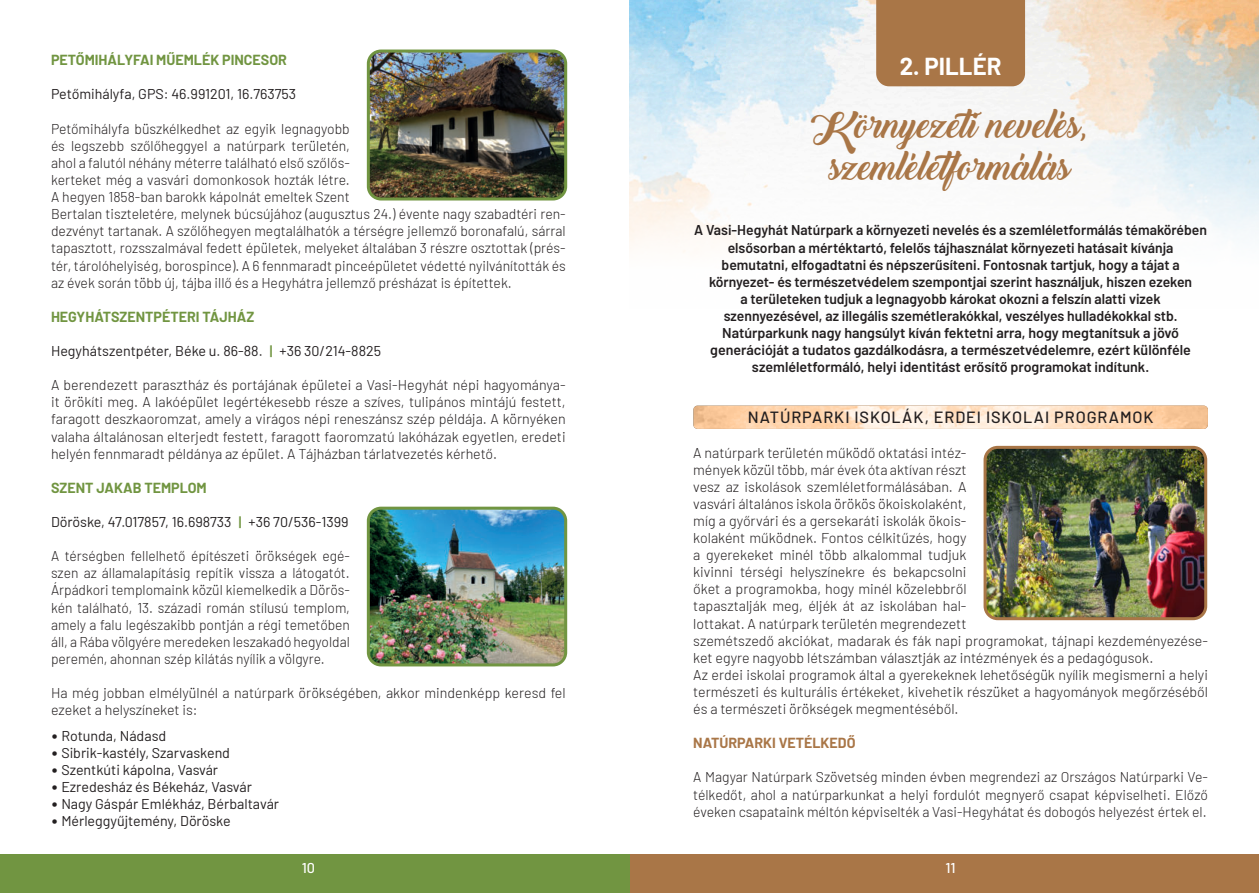
<style>
.page{position:relative;width:1259px;height:893px;background:#fff}
.page>*{position:absolute;margin:0;border:0;box-sizing:border-box;transform-origin:0 0}
.t1{font:900 36px/42px "Backto";color:#a97647;text-align:center}
.t2{font:700 24px "Barlow";color:#fff}
.t3{font:500 16.2px "Barlow";letter-spacing:.055em;color:#231f20}
.t4{font:300 14.25px/17.1px "Barlow";color:#231f20}
.t5{font:600 14.25px/17.1px "Barlow";color:#231f20;text-align:center}
.t6{font:14.25px "Barlow";color:#231f20}
.t7{font:700 14.25px "Barlow";color:#719541}
.t8{font:700 14.25px "Barlow";color:#a97647}
.t9{font:500 14.25px "Barlow";color:#fff}
.s1{font-weight:600;color:#719541}
.s2{font-family:"Calibri"}
</style>
<div class="page">
<img style="left:693px;top:406px;width:515px;height:23px">
<img style="left:368px;top:51px;width:198px;height:148px">
<div style="left:367px;top:50px;width:200px;height:150px;border:3px solid #719541;border-radius:13px"></div>
<img style="left:629px;top:0;width:629px;height:253px">
<div style="left:876px;top:0;width:149px;height:86px;background:#a97647"></div>
<div style="left:629px;top:855px;width:630px;height:38px;background:#a97647"></div>
<div style="left:0;top:855px;width:629px;height:38px;background:#719541"></div>
<img style="left:987px;top:447px;width:216px;height:172px">
<div style="left:983px;top:446px;width:224px;height:174px;border:3px solid #a97647;border-radius:13px"></div>
<img style="left:368px;top:508px;width:198px;height:157px">
<div style="left:367px;top:507px;width:200px;height:159px;border:3px solid #719541;border-radius:13px"></div>
<p class="t7" style="left:51px;top:50px;width:237px">PETŐMIHÁLYFAI MŰEMLÉK PINCESOR</p>
<p class="t6" style="left:51px;top:84px;width:247px">Petőmihályfa, GPS: 46.991201, 16.763753</p>
<p class="t4" style="left:51px;top:119px;width:516px">Petőmihályfa büszkélkedhet az egyik legnagyobb<br>és legszebb szőlőheggyel a natúrpark területén,<br>ahol a falutól néhány méterre található első szőlős-<br>kerteket még a vasvári domonkosok hozták létre.<br>A hegyen 1858-ban barokk kápolnát emeltek Szent<br>Bertalan tiszteletére, melynek búcsújához (augusztus 24.) évente nagy szabadtéri ren&shy;dezvényt tartanak. A szőlőhegyen megtalálhatók a térségre jellemző boronafalú, sárral tapasztott, rozsszalmával fedett épületek, melyeket általában 3 részre osztottak (prés&shy;tér, tárolóhelyiség, borospince). A 6 fennmaradt pinceépületet védetté nyilvánították és az évek során több új, tájba illő és a Hegyhátra jellemző présházat is építettek.</p>
<p class="t7" style="left:51px;top:306px;width:205px">HEGYHÁTSZENTPÉTERI TÁJHÁZ</p>
<p class="t6" style="left:51px;top:341px;width:331px">Hegyhátszentpéter, Béke u. 86-88. <span class="s1">|</span> +36 30/214-8825</p>
<p class="t4" style="left:51px;top:378px;width:516px;text-align:justify">A berendezett parasztház és portájának épületei a Vasi-Hegyhát népi hagyománya&shy;it örökíti meg. A lakóépület legértékesebb része a szíves, tulipános mintájú festett, faragott deszkaoromzat, amely a virágos népi reneszánsz szép példája. A környéken valaha általánosan elterjedt festett, faragott faoromzatú lakóházak egyetlen, eredeti helyén fennmaradt példánya az épület. A Tájházban tárlatvezetés kérhető.</p>
<p class="t7" style="left:51px;top:477px;width:157px">SZENT JAKAB TEMPLOM</p>
<p class="t6" style="left:51px;top:512px;width:299px">Döröske, 47.017857, 16.698733 <span class="s1">|</span> +36 70/536-1399</p>
<p class="t4" style="left:51px;top:546px;width:300px;text-align:justify">A térségben fellelhető építészeti örökségek egé&shy;szen az államalapításig repítik vissza a látogatót.<br>Árpádkori templomaink közül kiemelkedik a Dörös&shy;kén található, 13. századi román stílusú templom, amely a falu legészakibb pontján a régi temetőben áll, a Rába völgyére meredeken leszakadó hegyoldal peremén, ahonnan szép kilátás nyílik a völgyre.</p>
<p class="t4" style="left:51px;top:683px;width:516px">Ha még jobban elmélyülnél a natúrpark örökségében, akkor mindenképp keresd fel ezeket a helyszíneket is:</p>
<p class="t6" style="left:51px;top:725px;width:117px"><span class="s2">•</span> Rotunda, Nádasd</p>
<p class="t6" style="left:51px;top:742px;width:180px"><span class="s2">•</span> Sibrik-kastély, Szarvaskend</p>
<p class="t6" style="left:51px;top:759px;width:169px"><span class="s2">•</span> Szentkúti kápolna, Vasvár</p>
<p class="t6" style="left:51px;top:777px;width:202px"><span class="s2">•</span> Ezredesház és Békeház, Vasvár</p>
<p class="t6" style="left:51px;top:794px;width:230px"><span class="s2">•</span> Nagy Gáspár Emlékház, Bérbaltavár</p>
<p class="t6" style="left:51px;top:811px;width:181px"><span class="s2">•</span> Mérleggyűjtemény, Döröske</p>
<h2 class="t2" style="left:900px;top:49px;width:103px">2. PILLÉR</h2>
<h1 class="t1" style="left:811px;top:110px;width:280px">Környezeti nevelés, szemléletformálás</h1>
<p class="t5" style="left:694px;top:221px;width:514px">A Vasi-Hegyhát Natúrpark a környezeti nevelés és a szemléletformálás témakörében elsősorban a mértéktartó, felelős tájhasználat környezeti hatásait kívánja bemutatni, elfogadtatni és népszerűsíteni. Fontosnak tartjuk, hogy a tájat a környezet- és természetvédelem szempontjai szerint használjuk, hiszen ezeken<br>a területeken tudjuk a legnagyobb károkat okozni a felszín alatti vizek szennyezésével, az illegális szemétlerakókkal, veszélyes hulladékokkal stb.<br>Natúrparkunk nagy hangsúlyt kíván fektetni arra, hogy megtanítsuk a jövő generációját a tudatos gazdálkodásra, a természetvédelemre, ezért különféle szemléletformáló, helyi identitást erősítő programokat indítunk.</p>
<p class="t3" style="left:748px;top:406px;width:407px">NATÚRPARKI ISKOLÁK, ERDEI ISKOLAI PROGRAMOK</p>
<p class="t4" style="left:693px;top:443px;width:516px">A natúrpark területén működő oktatási intéz-<br>mények közül több, már évek óta aktívan részt<br>vesz az iskolások szemléletformálásában. A<br>vasvári általános iskola örökös ökoiskolaként,<br>míg a győrvári és a gersekaráti iskolák ökois-<br>kolaként működnek. Fontos célkitűzés, hogy<br>a gyerekeket minél több alkalommal tudjuk<br>kivinni térségi helyszínekre és bekapcsolni<br>őket a programokba, hogy minél közelebbről<br>tapasztalják meg, éljék át az iskolában hal-<br>lottakat. A natúrpark területén megrendezett<br>szemétszedő akciókat, madarak és fák napi programokat, tájnapi kezdeményezése&shy;ket egyre nagyobb létszámban választják az intézmények és a pedagógusok.<br>Az erdei iskolai programok által a gyerekeknek lehetőségük nyílik megismerni a helyi természeti és kulturális értékeket, kivehetik részüket a hagyományok megőrzéséből és a természeti örökségek megmentéséből.</p>
<p class="t8" style="left:693px;top:733px;width:164px">NATÚRPARKI VETÉLKEDŐ</p>
<p class="t4" style="left:693px;top:768px;width:516px;text-align:justify">A Magyar Natúrpark Szövetség minden évben megrendezi az Országos Natúrparki Ve&shy;télkedőt, ahol a natúrparkunkat a helyi fordulót megnyerő csapat képviselheti. Előző éveken csapataink méltón képviselték a Vasi-Hegyhátat és dobogós helyezést értek el.</p>
<p class="t9" style="left:302px;top:860px;width:15px">10</p>
<p class="t9" style="left:945px;top:860px;width:12px">11</p>
</div>
